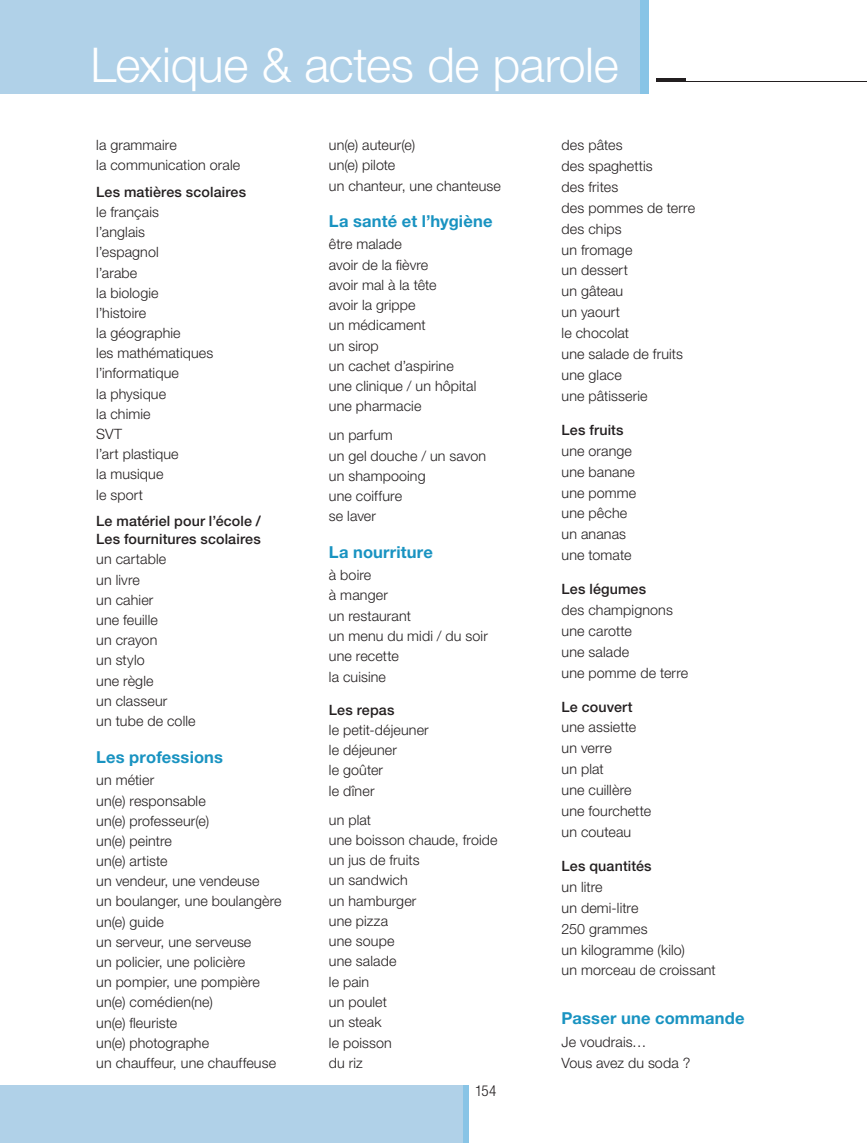
<style>
.page{position:relative;width:867px;height:1143px;background:#fff}
.page>*{position:absolute;margin:0;border:0;box-sizing:border-box;transform-origin:0 0}
.t1{font:300 48px "Helvetica Neue LT Std";letter-spacing:-.01em;color:#fff}
.t2{font:700 16.5px "Helvetica Neue LT Std";letter-spacing:.01em;color:#1993c1}
.t3{font:300 condensed 15px "Helvetica Neue LT Std";color:#231f20}
.t4{font:300 14.25px/20.2px "Helvetica Neue LT Std";letter-spacing:.01em;color:#231f20}
.t5{font:500 14.25px/18.1px "Helvetica Neue LT Std";letter-spacing:.01em;color:#231f20}
</style>
<div class="page">
<div style="left:0;top:0;width:639px;height:94px;background:#b0d1e8"></div>
<hr style="left:656px;top:78px;width:30px;height:4px;background:#231f20">
<hr style="left:656px;top:81px;width:193px;height:1px;background:#231f20">
<div style="left:639px;top:0;width:9px;height:94px;background:#88c4e6"></div>
<div style="left:0;top:1085px;width:463px;height:58px;background:#b0d1e8"></div>
<div style="left:463px;top:1085px;width:5px;height:58px;background:#88c4e6"></div>
<svg style="left:849px;top:81px;width:17px;height:1px"></svg>
<h1 class="t1" style="left:90px;top:36px;width:529px">Lexique &amp; actes de parole</h1>
<p class="t4" style="left:96px;top:134px;width:145px">la grammaire<br>la communication orale</p>
<p class="t5" style="left:96px;top:183px;width:151px">Les matières scolaires</p>
<p class="t4" style="left:96px;top:201px;width:119px">le français<br>l’anglais<br>l’espagnol<br>l’arabe<br>la biologie<br>l’histoire<br>la géographie<br>les mathématiques l’informatique<br>la physique<br>la chimie<br>SVT<br>l’art plastique<br>la musique<br>le sport</p>
<p class="t5" style="left:96px;top:512px;width:166px">Le matériel pour l’école /<br>Les fournitures scolaires</p>
<p class="t4" style="left:96px;top:549px;width:101px">un cartable<br>un livre<br>un cahier<br>une feuille<br>un crayon<br>un stylo<br>une règle<br>un classeur<br>un tube de colle</p>
<p class="t2" style="left:96px;top:747px;width:128px">Les professions</p>
<p class="t4" style="left:96px;top:770px;width:187px">un métier<br>un(e) responsable<br>un(e) professeur(e)<br>un(e) peintre<br>un(e) artiste<br>un vendeur, une vendeuse<br>un boulanger, une boulangère un(e) guide<br>un serveur, une serveuse<br>un policier, une policière<br>un pompier, une pompière un(e) comédien(ne)<br>un(e) fleuriste<br>un(e) photographe<br>un chauffeur, une chauffeuse</p>
<p class="t4" style="left:329px;top:135px;width:173px">un(e) auteur(e)<br>un(e) pilote<br>un chanteur, une chanteuse</p>
<p class="t2" style="left:329px;top:211px;width:165px">La santé et l’hygiène</p>
<p class="t4" style="left:329px;top:234px;width:149px">être malade<br>avoir de la fièvre<br>avoir mal à la tête<br>avoir la grippe<br>un médicament<br>un sirop<br>un cachet d’aspirine une clinique / un hôpital une pharmacie</p>
<p class="t4" style="left:329px;top:425px;width:159px">un parfum<br>un gel douche / un savon un shampooing<br>une coiffure<br>se laver</p>
<p class="t2" style="left:329px;top:542px;width:105px">La nourriture</p>
<p class="t4" style="left:329px;top:565px;width:160px">à boire<br>à manger<br>un restaurant<br>un menu du midi / du soir une recette<br>la cuisine</p>
<p class="t5" style="left:329px;top:700px;width:67px">Les repas</p>
<p class="t4" style="left:329px;top:719px;width:101px">le petit-déjeuner le déjeuner<br>le goûter<br>le dîner</p>
<p class="t4" style="left:329px;top:809px;width:170px">un plat<br>une boisson chaude, froide un jus de fruits<br>un sandwich<br>un hamburger<br>une pizza<br>une soupe<br>une salade<br>le pain<br>un poulet<br>un steak<br>le poisson<br>du riz</p>
<p class="t3" style="left:475px;top:1082px;width:23px">154</p>
<p class="t4" style="left:561px;top:134px;width:135px;line-height:20.9px">des pâtes<br>des spaghettis<br>des frites<br>des pommes de terre des chips<br>un fromage<br>un dessert<br>un gâteau<br>un yaourt<br>le chocolat<br>une salade de fruits une glace<br>une pâtisserie</p>
<p class="t5" style="left:561px;top:420px;width:63px">Les fruits</p>
<p class="t4" style="left:561px;top:440px;width:76px;line-height:20.9px">une orange une banane une pomme une pêche un ananas une tomate</p>
<p class="t5" style="left:561px;top:580px;width:86px">Les légumes</p>
<p class="t4" style="left:561px;top:599px;width:128px;line-height:20.9px">des champignons une carotte<br>une salade<br>une pomme de terre</p>
<p class="t5" style="left:561px;top:697px;width:72px">Le couvert</p>
<p class="t4" style="left:561px;top:717px;width:91px;line-height:20.9px">une assiette un verre<br>un plat<br>une cuillère une fourchette un couteau</p>
<p class="t5" style="left:561px;top:857px;width:91px">Les quantités</p>
<p class="t4" style="left:561px;top:876px;width:156px;line-height:20.9px">un litre<br>un demi-litre<br>250 grammes<br>un kilogramme (kilo)<br>un morceau de croissant</p>
<p class="t2" style="left:561px;top:1008px;width:184px">Passer une commande</p>
<p class="t4" style="left:561px;top:1031px;width:130px;line-height:20.9px">Je voudrais…<br>Vous avez du soda ?</p>
</div>
